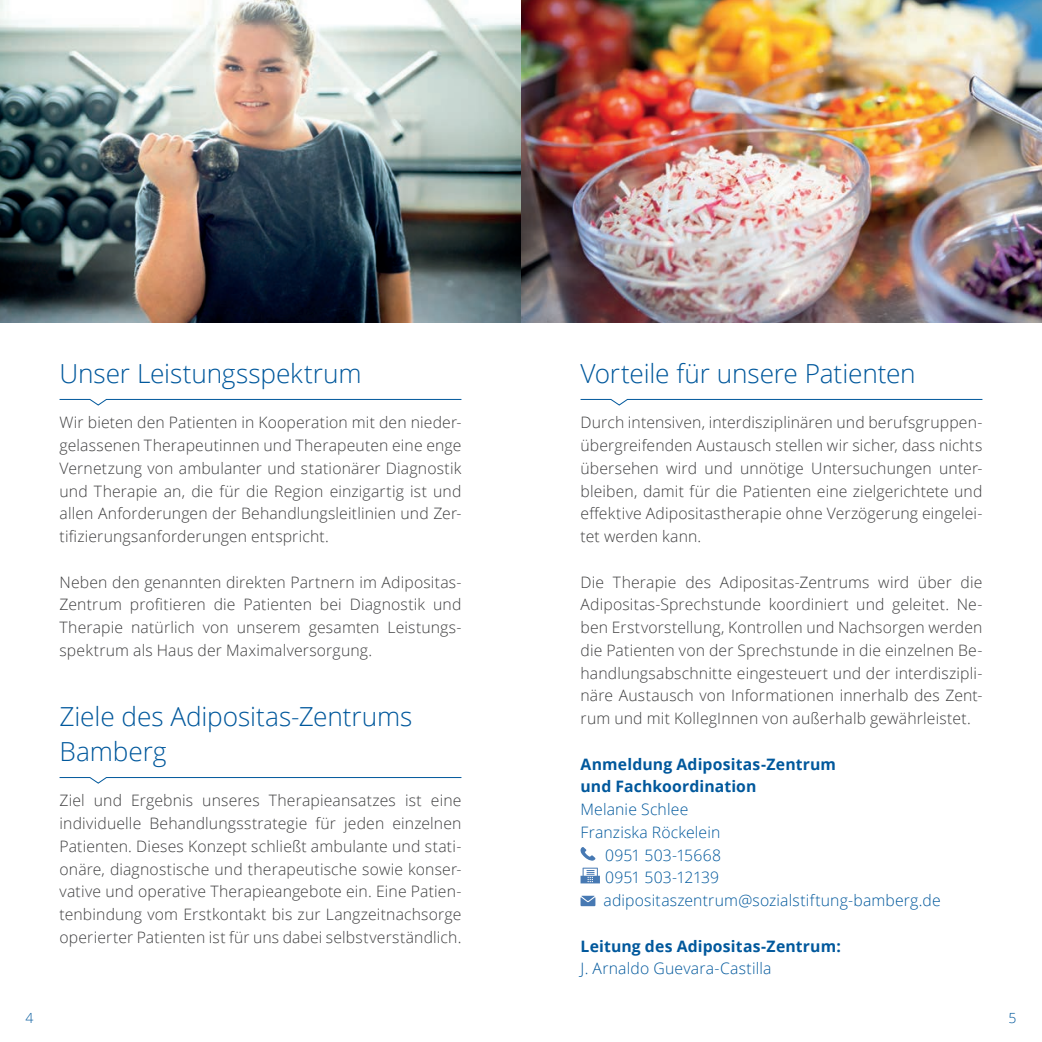
<style>
.page{position:relative;width:1042px;height:1042px;background:#fff}
.page>*{position:absolute;margin:0;border:0;box-sizing:border-box;transform-origin:0 0}
.t1{font:300 26.25px/35px "Open Sans";letter-spacing:-.005em;color:#01589c}
.t2{font:300 15.75px/22.8px "Open Sans";letter-spacing:.01em;color:#3e3e3f;text-align:justify}
.t3{font:300 15.75px "Open Sans";letter-spacing:.01em;color:#01589c}
.t4{font:700 15.75px/22.8px "Open Sans";letter-spacing:.01em;color:#01589c}
.t5{font:300 14px "Open Sans";color:#01589c}
</style>
<div class="page">
<svg style="left:59px;top:398px;width:403px;height:8px"></svg>
<svg style="left:59px;top:777px;width:403px;height:7px"></svg>
<svg style="left:580px;top:398px;width:403px;height:8px"></svg>
<svg style="left:580px;top:847px;width:15px;height:14px"></svg>
<svg style="left:580px;top:868px;width:20px;height:15px"></svg>
<svg style="left:580px;top:896px;width:15px;height:10px"></svg>
<img style="left:0;top:0;width:1042px;height:323px">
<h1 class="t1" style="left:60px;top:355px;width:304px">Unser Leistungsspektrum</h1>
<p class="t2" style="left:60px;top:411px;width:403px">Wir bieten den Patienten in Kooperation mit den nieder&shy;gelassenen Therapeutinnen und Therapeuten eine enge Vernetzung von ambulanter und stationärer Diagnostik und Therapie an, die für die Region einzigartig ist und allen Anforderungen der Behandlungsleitlinien und Zer&shy;tifizierungsanforderungen entspricht.</p>
<p class="t2" style="left:60px;top:570px;width:403px">Neben den genannten direkten Partnern im Adipositas-Zentrum profitieren die Patienten bei Diagnostik und Therapie natürlich von unserem gesamten Leistungs&shy;spektrum als Haus der Maximalversorgung.</p>
<h1 class="t1" style="left:60px;top:698px;width:354px">Ziele des Adipositas-Zentrums<br>Bamberg</h1>
<p class="t2" style="left:60px;top:789px;width:403px">Ziel und Ergebnis unseres Therapieansatzes ist eine individuelle Behandlungsstrategie für jeden einzelnen Patienten. Dieses Konzept schließt ambulante und stati&shy;onäre, diagnostische und therapeutische sowie konser&shy;vative und operative Therapieangebote ein. Eine Patien&shy;tenbindung vom Erstkontakt bis zur Langzeitnachsorge operierter Patienten ist für uns dabei selbstverständlich.</p>
<h1 class="t1" style="left:580px;top:355px;width:337px">Vorteile für unsere Patienten</h1>
<p class="t2" style="left:580px;top:411px;width:403px">Durch intensiven, interdisziplinären und berufsgruppen&shy;übergreifenden Austausch stellen wir sicher, dass nichts übersehen wird und unnötige Untersuchungen unter&shy;bleiben, damit für die Patienten eine zielgerichtete und effektive Adipositastherapie ohne Verzögerung eingelei&shy;tet werden kann.</p>
<p class="t2" style="left:580px;top:570px;width:403px">Die Therapie des Adipositas-Zentrums wird über die Adipositas-Sprechstunde koordiniert und geleitet. Ne&shy;ben Erstvorstellung, Kontrollen und Nachsorgen werden die Patienten von der Sprechstunde in die einzelnen Be&shy;handlungsabschnitte eingesteuert und der interdiszipli&shy;näre Austausch von Informationen innerhalb des Zent&shy;rum und mit KollegInnen von außerhalb gewährleistet.</p>
<p class="t4" style="left:580px;top:752px;width:257px">Anmeldung Adipositas-Zentrum und Fachkoordination</p>
<p class="t3" style="left:580px;top:798px;width:109px">Melanie Schlee</p>
<p class="t3" style="left:580px;top:821px;width:141px">Franziska Röckelein</p>
<p class="t3" style="left:605px;top:844px;width:118px">0951 503-15668</p>
<p class="t3" style="left:605px;top:867px;width:116px">0951 503-12139</p>
<p class="t3" style="left:603px;top:889px;width:338px">adipositaszentrum@sozialstiftung-bamberg.de</p>
<p class="t4" style="left:580px;top:934px;width:262px">Leitung des Adipositas-Zentrum:</p>
<p class="t3" style="left:580px;top:958px;width:192px">J. Arnaldo Guevara-Castilla</p>
<p class="t5" style="left:25px;top:1008px;width:9px">4</p>
<p class="t5" style="left:1008px;top:1008px;width:9px">5</p>
</div>
